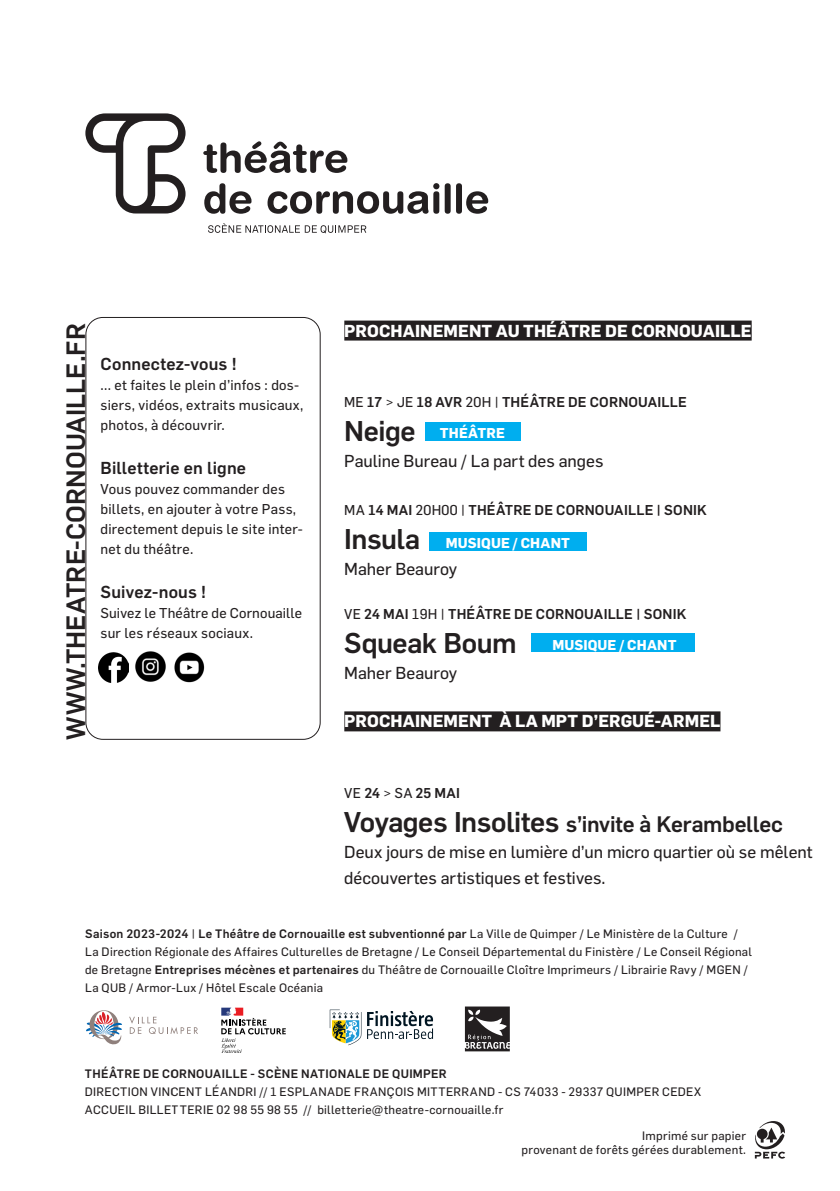
<style>
.page{position:relative;width:840px;height:1191px;background:#fff}
.page>*{position:absolute;margin:0;border:0;box-sizing:border-box;transform-origin:0 0}
.DATES_et_lieu_prochainement{font:500 28px "Flama";letter-spacing:-.015em;color:#231f20}
.titre_prochainement{font:500 26px "Flama";letter-spacing:.005em;color:#231f20}
.DATES_et_lieu_prochainement-2{font:500 22px "Flama";letter-spacing:-.01em;color:#231f20}
.DATES_et_lieu_prochainement-3{font:17px/26px "Flama Basic";color:#231f20}
.PROCHAINEMENT{font:700 17px "Flama";letter-spacing:.005em;color:#fff}
.Body_text{font:500 17px "Flama";letter-spacing:.01em;color:#231f20}
.Body_text-2{font:14px/20px "Flama Basic";letter-spacing:.02em;color:#231f20}
.DATES_et_lieu_prochainement-4{font:500 14px "Flama";letter-spacing:.015em;color:#231f20}
.DATES_et_lieu_prochainement-5{font:700 14px "Flama";letter-spacing:.005em;color:#fff}
.Body_text-3{font:12px/18px "Flama Basic";letter-spacing:.025em;color:#231f20}
.Body_text-4{font:500 12px "Flama";letter-spacing:.025em;color:#231f20}
.t1{font:8.4px "Myriad Pro";color:#231f20}
.s1{font-weight:400}
.s2{font-family:"Flama Basic";font-weight:400}
.s3{font-size:28px}
.s4{font-family:"Flama";font-weight:500}
</style>
<div class="page">
<div style="left:85px;top:317px;width:235px;height:423px;border:1px solid #231f20;border-radius:17px"></div>
<img style="left:98px;top:652px;width:30px;height:30px">
<img style="left:135px;top:651px;width:31px;height:31px">
<img style="left:174px;top:652px;width:31px;height:31px">
<div style="left:344px;top:320px;width:407px;height:20px;background:#231f20"></div>
<div style="left:344px;top:711px;width:376px;height:20px;background:#231f20"></div>
<svg style="left:754px;top:1121px;width:31px;height:37px"></svg>
<svg style="left:129px;top:1016px;width:69px;height:18px"></svg>
<svg style="left:86px;top:1010px;width:36px;height:35px"></svg>
<svg style="left:221px;top:1007px;width:64px;height:46px"></svg>
<svg style="left:367px;top:1010px;width:66px;height:29px"></svg>
<svg style="left:329px;top:1009px;width:32px;height:36px"></svg>
<svg style="left:464px;top:1006px;width:45px;height:45px;background:#5b5859"></svg>
<svg style="left:203px;top:141px;width:144px;height:32px"></svg>
<svg style="left:204px;top:183px;width:47px;height:31px"></svg>
<svg style="left:267px;top:183px;width:172px;height:31px"></svg>
<div style="left:444px;top:183px;width:6px;height:31px;background:#231f20;border-radius:3px"></div>
<div style="left:456px;top:183px;width:5px;height:31px;background:#231f20;border-radius:3px"></div>
<svg style="left:466px;top:191px;width:22px;height:23px"></svg>
<svg style="left:85px;top:113px;width:100px;height:100px"></svg>
<svg style="left:208px;top:223px;width:158px;height:10px"></svg>
<div style="left:429px;top:532px;width:157px;height:19px;background:#00aeef"></div>
<div style="left:530px;top:633px;width:164px;height:19px;background:#00aeef"></div>
<div style="left:424px;top:422px;width:96px;height:18px;background:#00aeef"></div>
<p class="titre_prochainement" style="left:57px;top:740px;width:418px;rotate:-90deg">WWW.THEATRE-CORNOUAILLE.FR</p>
<p class="PROCHAINEMENT" style="left:344px;top:318px;width:408px">PROCHAINEMENT AU THÉÂTRE DE CORNOUAILLE</p>
<p class="Body_text" style="left:100px;top:352px;width:137px">Connectez-vous !</p>
<p class="Body_text-2" style="left:100px;top:374px;width:204px">... et faites le plein d’infos : dos&shy;siers, vidéos, extraits musicaux, photos, à découvrir.</p>
<p class="Body_text" style="left:100px;top:456px;width:147px">Billetterie en ligne</p>
<p class="Body_text-2" style="left:100px;top:478px;width:204px">Vous pouvez commander des billets, en ajouter à votre Pass, directement depuis le site inter&shy;net du théâtre.</p>
<p class="Body_text" style="left:100px;top:580px;width:107px">Suivez-nous !</p>
<p class="Body_text-2" style="left:100px;top:602px;width:203px">Suivez le Théâtre de Cornouaille</p>
<p class="Body_text-2" style="left:100px;top:622px;width:154px">sur les réseaux sociaux.</p>
<p class="DATES_et_lieu_prochainement-4" style="left:344px;top:392px;width:344px"><span class="s1">ME</span> 17 <span class="s1">&gt; JE</span> 18 AVR <span class="s2">20H |</span> THÉÂTRE DE CORNOUAILLE</p>
<p class="DATES_et_lieu_prochainement" style="left:344px;top:411px;width:73px">Neige</p>
<p class="DATES_et_lieu_prochainement-3" style="left:344px;top:447px;width:260px">Pauline Bureau / La part des anges</p>
<p class="DATES_et_lieu_prochainement-4" style="left:344px;top:500px;width:363px"><span class="s1">MA</span> 14 MAI <span class="s2">20H00 |</span> THÉÂTRE DE CORNOUAILLE | SONIK</p>
<p class="DATES_et_lieu_prochainement" style="left:344px;top:519px;width:77px">Insula</p>
<p class="DATES_et_lieu_prochainement-3" style="left:344px;top:555px;width:114px">Maher Beauroy</p>
<p class="DATES_et_lieu_prochainement-4" style="left:344px;top:604px;width:343px"><span class="s1">VE</span> 24 MAI <span class="s2">19H |</span> THÉÂTRE DE CORNOUAILLE | SONIK</p>
<p class="DATES_et_lieu_prochainement" style="left:344px;top:623px;width:174px">Squeak Boum</p>
<p class="DATES_et_lieu_prochainement-3" style="left:344px;top:659px;width:114px">Maher Beauroy</p>
<p class="PROCHAINEMENT" style="left:344px;top:709px;width:377px">PROCHAINEMENT À LA MPT D’ERGUÉ-ARMEL</p>
<p class="DATES_et_lieu_prochainement-5" style="left:439px;top:423px;width:67px">THÉÂTRE</p>
<p class="DATES_et_lieu_prochainement-5" style="left:445px;top:533px;width:126px">MUSIQUE / CHANT</p>
<p class="DATES_et_lieu_prochainement-5" style="left:552px;top:634px;width:126px">MUSIQUE / CHANT</p>
<p class="DATES_et_lieu_prochainement-4" style="left:344px;top:783px;width:117px"><span class="s1">VE</span> 24 <span class="s1">&gt; SA</span> 25 MAI</p>
<p class="DATES_et_lieu_prochainement-2" style="left:344px;top:808px;width:440px"><span class="s3">Voyages Insolites</span> s’invite à Kerambellec</p>
<p class="DATES_et_lieu_prochainement-3" style="left:344px;top:838px;width:469px">Deux jours de mise en lumière d’un micro quartier où se mêlent découvertes artistiques et festives.</p>
<p class="Body_text-3" style="left:85px;top:924px;width:668px"><span class="s4">Saison 2023-2024</span> | <span class="s4">Le Théâtre de Cornouaille est subventionné par</span> La Ville de Quimper / Le Ministère de la Culture / La Direction Régionale des Affaires Culturelles de Bretagne / Le Conseil Départemental du Finistère / Le Conseil Régional de Bretagne <span class="s4">Entreprises mécènes et partenaires</span> du Théâtre de Cornouaille Cloître Imprimeurs / Librairie Ravy / MGEN / La QUB / Armor-Lux / Hôtel Escale Océania</p>
<p class="Body_text-4" style="left:85px;top:1064px;width:363px">THÉÂTRE DE CORNOUAILLE - SCÈNE NATIONALE DE QUIMPER</p>
<p class="Body_text-3" style="left:85px;top:1081px;width:617px">DIRECTION VINCENT LÉANDRI // 1 ESPLANADE FRANÇOIS MITTERRAND - CS 74033 - 29337 QUIMPER CEDEX</p>
<p class="Body_text-3" style="left:85px;top:1099px;width:420px">ACCUEIL BILLETTERIE 02 98 55 98 55 // billetterie@theatre-cornouaille.fr</p>
<p class="t1" style="left:173px;top:1088px;width:44px">Soutenu par</p>
<p class="Body_text-3" style="left:642px;top:1125px;width:105px">Imprimé sur papier</p>
<p class="Body_text-3" style="left:521px;top:1140px;width:226px">provenant de forêts gérées durablement.</p>
</div>
